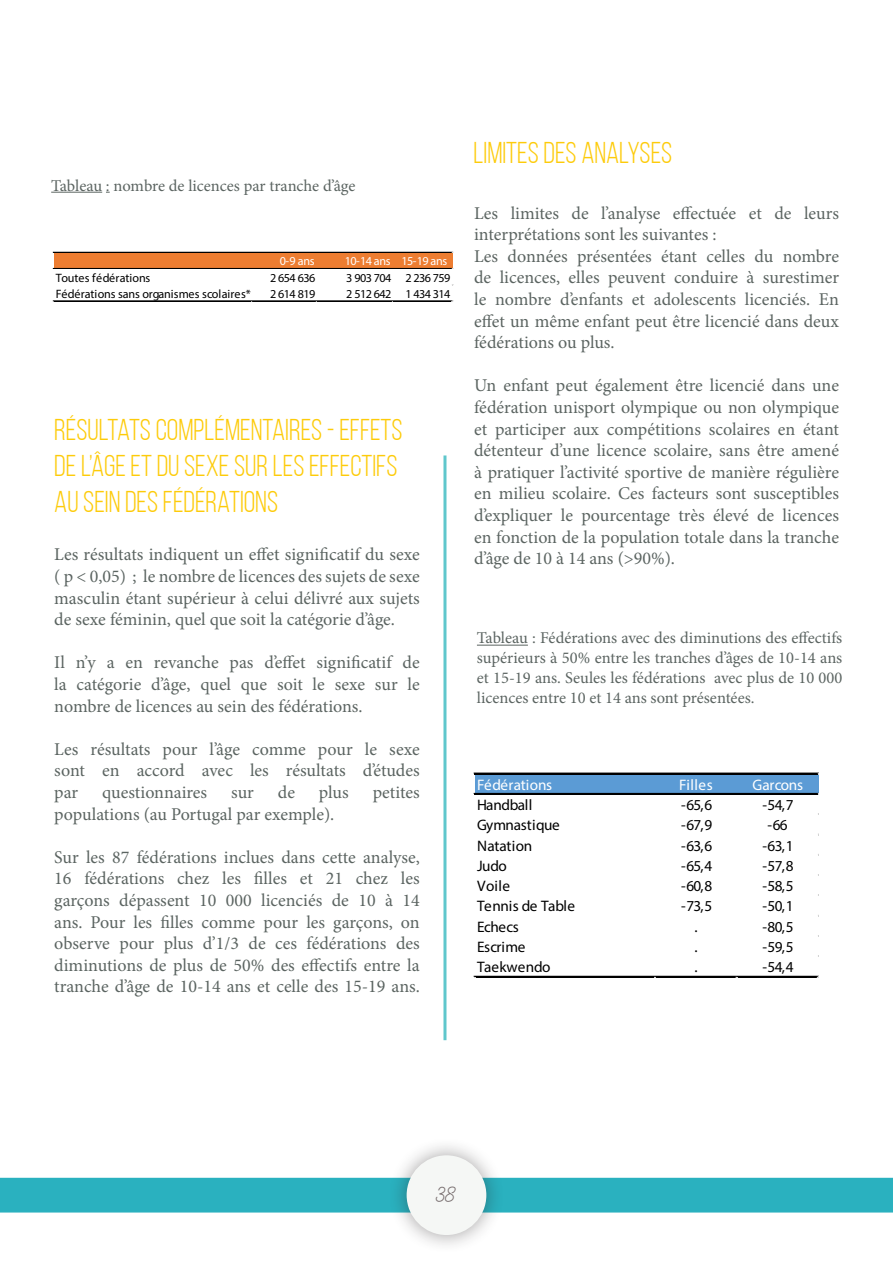
<style>
.page{position:relative;width:893px;height:1263px;background:#fff}
.page>*{position:absolute;margin:0;border:0;box-sizing:border-box;transform-origin:0 0}
.t1{font:30px/36px "Bebas Neue";color:#fdcb0a}
.t2{font:21px "Nickainley";color:#746a6b}
.t3{font:18px/21.6px "Minion Pro";color:#5b6461;text-align:justify}
.t4{font:16.5px/19.8px "Minion Pro";letter-spacing:-.005em;color:#5b6461;text-align:justify}
.t5{font:15.3px "Myriad Pro";letter-spacing:-.02em;color:#000}
.t6{font:15.3px "Myriad Pro";color:#fff}
.t7{font:15.3px "Myriad Pro";color:#000}
.t8{font:12.15px "Myriad Pro";letter-spacing:-.02em;color:#000}
.t9{font:12.15px "Myriad Pro";letter-spacing:-.045em;color:#000}
.t10{font:12.15px "Myriad Pro";letter-spacing:-.02em;color:#fff}
.t11{font:12.15px "Myriad Pro";color:#000}
</style>
<div class="page">
<hr style="left:443px;top:455px;width:3px;height:585px;background:#5fc7cc">
<hr style="left:51px;top:192px;width:51px;height:1px;background:#5b6461">
<hr style="left:477px;top:645px;width:51px;height:1px;background:#5b6461">
<div style="left:54px;top:253px;width:398px;height:16px;background:#ed7d31"></div>
<hr style="left:53px;top:252px;width:399px;height:1px;background:#000">
<hr style="left:53px;top:268px;width:399px;height:1px;background:#000">
<hr style="left:53px;top:301px;width:399px;height:1px;background:#000">
<div style="left:475px;top:774px;width:343px;height:20px;background:#5b9bd5"></div>
<hr style="left:474px;top:773px;width:344px;height:1px;background:#000">
<hr style="left:474px;top:793px;width:344px;height:1px;background:#000">
<hr style="left:474px;top:976px;width:344px;height:1px;background:#000">
<div style="left:0;top:1178px;width:893px;height:34px;background:#2ab1bf"></div>
<div style="left:389px;top:1137px;width:116px;height:116px;background:#231f20;opacity:.42"></div>
<div style="left:407px;top:1155px;width:79px;height:80px;background:#f5f7f5;border-radius:50%"></div>
<p class="t4" style="left:51px;top:175px;width:306px">Tableau : nombre de licences par tranche d’âge</p>
<p class="t10" style="left:280px;top:254px;width:36px">0-9 ans</p>
<p class="t10" style="left:345px;top:254px;width:104px">10-14 ans 15-19 ans</p>
<p class="t11" style="left:56px;top:270px;width:96px">Toutes fédérations</p>
<p class="t8" style="left:270px;top:270px;width:47px">2 654 636</p>
<p class="t9" style="left:346px;top:270px;width:106px">3 903 704 2 236 759</p>
<p class="t8" style="left:56px;top:286px;width:197px">Fédérations sans organismes scolaires*</p>
<p class="t8" style="left:270px;top:286px;width:47px">2 614 819</p>
<p class="t9" style="left:346px;top:286px;width:106px">2 512 642 1 434 314</p>
<h1 class="t1" style="left:54px;top:412px;width:350px">RÉSULTATS COMPLÉMENTAIRES - EFFETS<br>DE L’ÂGE ET DU SEXE SUR LES EFFECTIFS<br>AU SEIN DES FÉDÉRATIONS</h1>
<p class="t3" style="left:54px;top:544px;width:367px">Les résultats indiquent un effet significatif du sexe ( p &lt; 0,05) ; le nombre de licences des sujets de sexe masculin étant supérieur à celui délivré aux sujets de sexe féminin, quel que soit la catégorie d’âge.</p>
<p class="t3" style="left:54px;top:652px;width:367px">Il n’y a en revanche pas d’effet significatif de la catégorie d’âge, quel que soit le sexe sur le nombre de licences au sein des fédérations.</p>
<p class="t3" style="left:54px;top:738px;width:367px">Les résultats pour l’âge comme pour le sexe sont en accord avec les résultats d’études par</p>
<p class="t3" style="left:102px;top:781px;width:107px">questionnaires</p>
<p class="t3" style="left:231px;top:781px;width:24px">sur</p>
<p class="t3" style="left:278px;top:781px;width:19px">de</p>
<p class="t3" style="left:319px;top:781px;width:31px">plus</p>
<p class="t3" style="left:373px;top:781px;width:49px">petites</p>
<p class="t3" style="left:54px;top:803px;width:282px">populations (au Portugal par exemple).</p>
<p class="t3" style="left:54px;top:846px;width:367px">Sur les 87 fédérations inclues dans cette analyse, 16 fédérations chez les filles et 21 chez les garçons dépassent 10 000 licenciés de 10 à 14 ans. Pour les filles comme pour les garçons, on observe pour plus d’1/3 de ces fédérations des diminutions de plus de 50% des effectifs entre la tranche d’âge de 10-14 ans et celle des 15-19 ans.</p>
<h1 class="t1" style="left:473px;top:135px;width:200px">LIMITES DES ANALYSES</h1>
<p class="t3" style="left:474px;top:202px;width:366px;text-align:left">Les limites de l’analyse effectuée et de leurs interprétations sont les suivantes :<br>Les données présentées étant celles du nombre de licences, elles peuvent conduire à surestimer le nombre d’enfants et adolescents licenciés. En effet un même enfant peut être licencié dans deux fédérations ou plus.</p>
<p class="t3" style="left:474px;top:375px;width:366px">Un enfant peut également être licencié dans une fédération unisport olympique ou non olympique et participer aux compétitions scolaires en étant détenteur d’une licence scolaire, sans être amené à pratiquer l’activité sportive de manière régulière en milieu scolaire. Ces facteurs sont susceptibles d’expliquer le pourcentage très élevé de licences en fonction de la population totale dans la tranche d’âge de 10 à 14 ans (&gt;90%).</p>
<p class="t4" style="left:477px;top:628px;width:367px">Tableau : Fédérations avec des diminutions des effectifs supérieurs à 50% entre les tranches d’âges de 10-14 ans et 15-19 ans. Seules les fédérations avec plus de 10 000 licences entre 10 et 14 ans sont présentées.</p>
<p class="t6" style="left:477px;top:775px;width:77px">Fédérations</p>
<p class="t6" style="left:679px;top:775px;width:35px">Filles</p>
<p class="t6" style="left:752px;top:775px;width:52px">Garcons</p>
<p class="t5" style="left:477px;top:795px;width:57px">Handball</p>
<p class="t5" style="left:681px;top:795px;width:33px">-65,6</p>
<p class="t5" style="left:762px;top:795px;width:33px">-54,7</p>
<p class="t5" style="left:477px;top:816px;width:84px">Gymnastique</p>
<p class="t5" style="left:681px;top:816px;width:33px">-67,9</p>
<p class="t5" style="left:768px;top:816px;width:22px">-66</p>
<p class="t7" style="left:477px;top:836px;width:57px">Natation</p>
<p class="t5" style="left:681px;top:836px;width:33px">-63,6</p>
<p class="t5" style="left:762px;top:836px;width:33px">-63,1</p>
<p class="t5" style="left:477px;top:856px;width:31px">Judo</p>
<p class="t5" style="left:681px;top:856px;width:33px">-65,4</p>
<p class="t5" style="left:762px;top:856px;width:33px">-57,8</p>
<p class="t5" style="left:477px;top:876px;width:35px">Voile</p>
<p class="t5" style="left:681px;top:876px;width:33px">-60,8</p>
<p class="t5" style="left:762px;top:876px;width:33px">-58,5</p>
<p class="t5" style="left:477px;top:897px;width:100px">Tennis de Table</p>
<p class="t5" style="left:681px;top:897px;width:33px">-73,5</p>
<p class="t5" style="left:762px;top:897px;width:33px">-50,1</p>
<p class="t5" style="left:477px;top:917px;width:43px">Echecs</p>
<p class="t5" style="left:694px;top:917px;width:5px">.</p>
<p class="t5" style="left:762px;top:917px;width:33px">-80,5</p>
<p class="t5" style="left:477px;top:937px;width:50px">Escrime</p>
<p class="t5" style="left:694px;top:937px;width:5px">.</p>
<p class="t5" style="left:762px;top:937px;width:33px">-59,5</p>
<p class="t5" style="left:477px;top:958px;width:75px">Taekwendo</p>
<p class="t5" style="left:694px;top:958px;width:5px">.</p>
<p class="t5" style="left:762px;top:958px;width:33px">-54,4</p>
<p class="t2" style="left:437px;top:1181px;width:21px">38</p>
</div>
